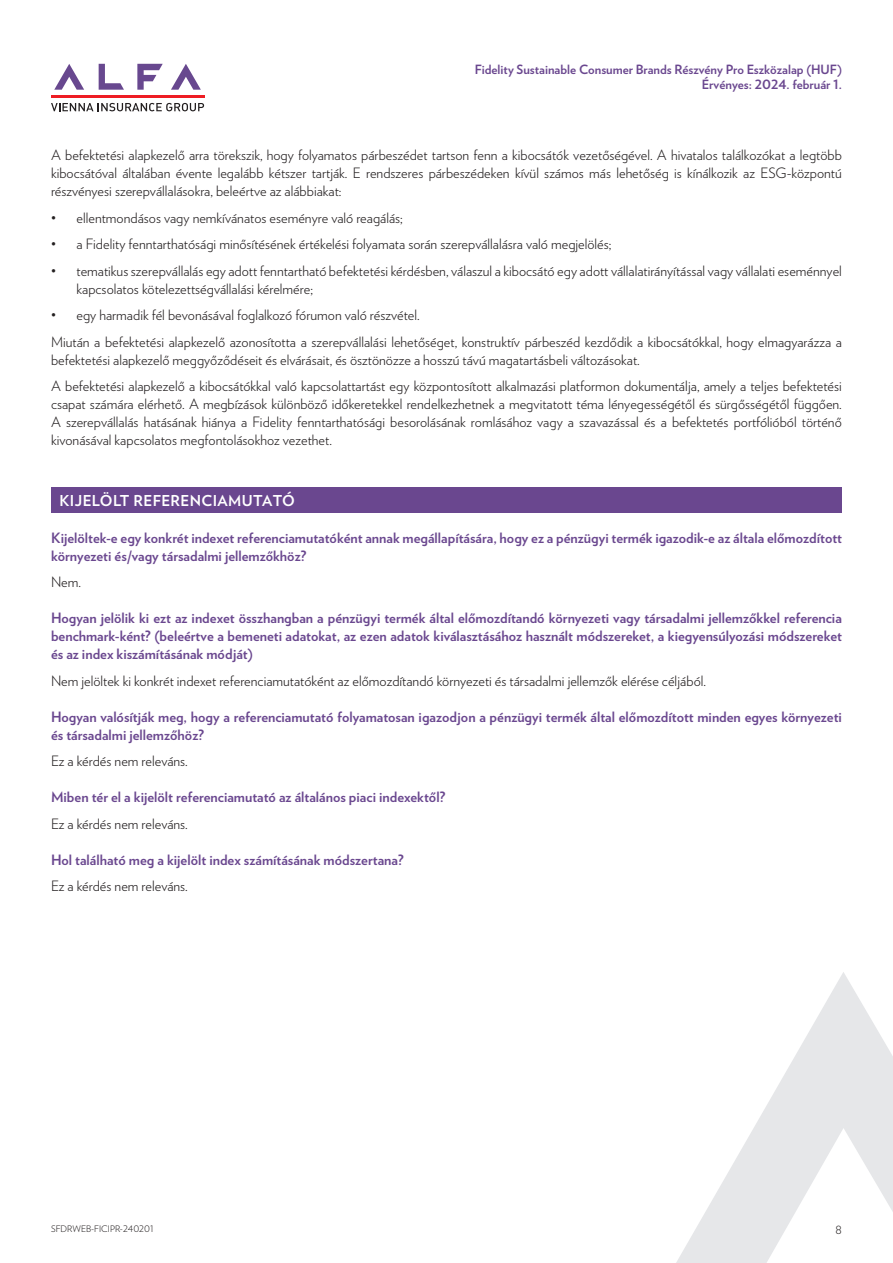
<style>
.page{position:relative;width:893px;height:1263px;background:#fff}
.page>*{position:absolute;margin:0;border:0;box-sizing:border-box;transform-origin:0 0}
.t1{font:700 15px "Verlag";letter-spacing:.025em;color:#fff}
.t2{font:300 14.25px/18px "Verlag";color:#231f20}
.t3{font:700 14.25px/18px "Verlag";color:#6a478f}
.t4{font:700 12.75px/15px "Verlag";color:#6a478f;text-align:right}
.t5{font:300 11.25px "Verlag";color:#231f20}
.t6{font:300 9px "Verlag";color:#231f20}
</style>
<div class="page">
<svg style="left:171px;top:64px;width:30px;height:26px"></svg>
<svg style="left:137px;top:64px;width:26px;height:26px"></svg>
<svg style="left:99px;top:64px;width:25px;height:26px"></svg>
<svg style="left:54px;top:64px;width:30px;height:26px"></svg>
<hr style="left:51px;top:95px;width:153px;height:3px;background:#ee1d23">
<svg style="left:51px;top:103px;width:153px;height:8px"></svg>
<svg style="left:676px;top:972px;width:217px;height:291px"></svg>
<div style="left:51px;top:487px;width:791px;height:26px;background:#6a478f"></div>
<p class="t4" style="left:475px;top:61px;width:369px">Fidelity Sustainable Consumer Brands Részvény Pro Eszközalap (HUF)<br>Érvényes: 2024. február 1.</p>
<p class="t2" style="left:51px;top:145px;width:792px;text-align:justify">A befektetési alapkezelő arra törekszik, hogy folyamatos párbeszédet tartson fenn a kibocsátók vezetőségével. A hivatalos találkozókat a legtöbb kibocsátóval általában évente legalább kétszer tartják. E rendszeres párbeszédeken kívül számos más lehetőség is kínálkozik az ESG-központú részvényesi szerepvállalásokra, beleértve az alábbiakat:</p>
<p class="t2" style="left:51px;top:208px;width:353px">• ellentmondásos vagy nemkívánatos eseményre való reagálás;</p>
<p class="t2" style="left:51px;top:234px;width:562px">• a Fidelity fenntarthatósági minősítésének értékelési folyamata során szerepvállalásra való megjelölés;</p>
<p class="t2" style="left:77px;top:261px;width:767px;text-indent:-26px">• tematikus szerepvállalás egy adott fenntartható befektetési kérdésben, válaszul a kibocsátó egy adott vállalatirányítással vagy vállalati eseménnyel kapcsolatos kötelezettségvállalási kérelmére;</p>
<p class="t2" style="left:51px;top:301px;width:792px;line-height:26.5px">• egy harmadik fél bevonásával foglalkozó fórumon való részvétel.<br>Miután a befektetési alapkezelő azonosította a szerepvállalási lehetőséget, konstruktív párbeszéd kezdődik a kibocsátókkal, hogy elmagyarázza a</p>
<p class="t2" style="left:51px;top:346px;width:792px;line-height:26.5px">befektetési alapkezelő meggyőződéseit és elvárásait, és ösztönözze a hosszú távú magatartásbeli változásokat.<br>A befektetési alapkezelő a kibocsátókkal való kapcsolattartást egy központosított alkalmazási platformon dokumentálja, amely a teljes befektetési</p>
<p class="t2" style="left:51px;top:394px;width:792px;text-align:justify">csapat számára elérhető. A megbízások különböző időkeretekkel rendelkezhetnek a megvitatott téma lényegességétől és sürgősségétől függően.<br>A szerepvállalás hatásának hiánya a Fidelity fenntarthatósági besorolásának romlásához vagy a szavazással és a befektetés portfólióból történő kivonásával kapcsolatos megfontolásokhoz vezethet.</p>
<p class="t1" style="left:60px;top:489px;width:237px">KIJELÖLT REFERENCIAMUTATÓ</p>
<p class="t3" style="left:51px;top:528px;width:792px">Kijelöltek-e egy konkrét indexet referenciamutatóként annak megállapítására, hogy ez a pénzügyi termék igazodik-e az általa előmozdított környezeti és/vagy társadalmi jellemzőkhöz?</p>
<p class="t2" style="left:51px;top:572px;width:32px">Nem.</p>
<p class="t3" style="left:51px;top:608px;width:792px;text-align:justify">Hogyan jelölik ki ezt az indexet összhangban a pénzügyi termék által előmozdítandó környezeti vagy társadalmi jellemzőkkel referencia benchmark-ként? (beleértve a bemeneti adatokat, az ezen adatok kiválasztásához használt módszereket, a kiegyensúlyozási módszereket és az index kiszámításának módját)</p>
<p class="t2" style="left:51px;top:671px;width:656px">Nem jelöltek ki konkrét indexet referenciamutatóként az előmozdítandó környezeti és társadalmi jellemzők elérése céljából.</p>
<p class="t3" style="left:51px;top:707px;width:792px">Hogyan valósítják meg, hogy a referenciamutató folyamatosan igazodjon a pénzügyi termék által előmozdított minden egyes környezeti és társadalmi jellemzőhöz?</p>
<p class="t2" style="left:51px;top:751px;width:138px">Ez a kérdés nem releváns.</p>
<p class="t3" style="left:51px;top:787px;width:396px">Miben tér el a kijelölt referenciamutató az általános piaci indexektől?</p>
<p class="t2" style="left:51px;top:814px;width:138px">Ez a kérdés nem releváns.</p>
<p class="t3" style="left:51px;top:850px;width:354px">Hol található meg a kijelölt index számításának módszertana?</p>
<p class="t2" style="left:51px;top:876px;width:138px">Ez a kérdés nem releváns.</p>
<p class="t6" style="left:51px;top:1222px;width:104px">SFDRWEB-FICIPR-240201</p>
<p class="t5" style="left:836px;top:1221px;width:8px">8</p>
</div>
